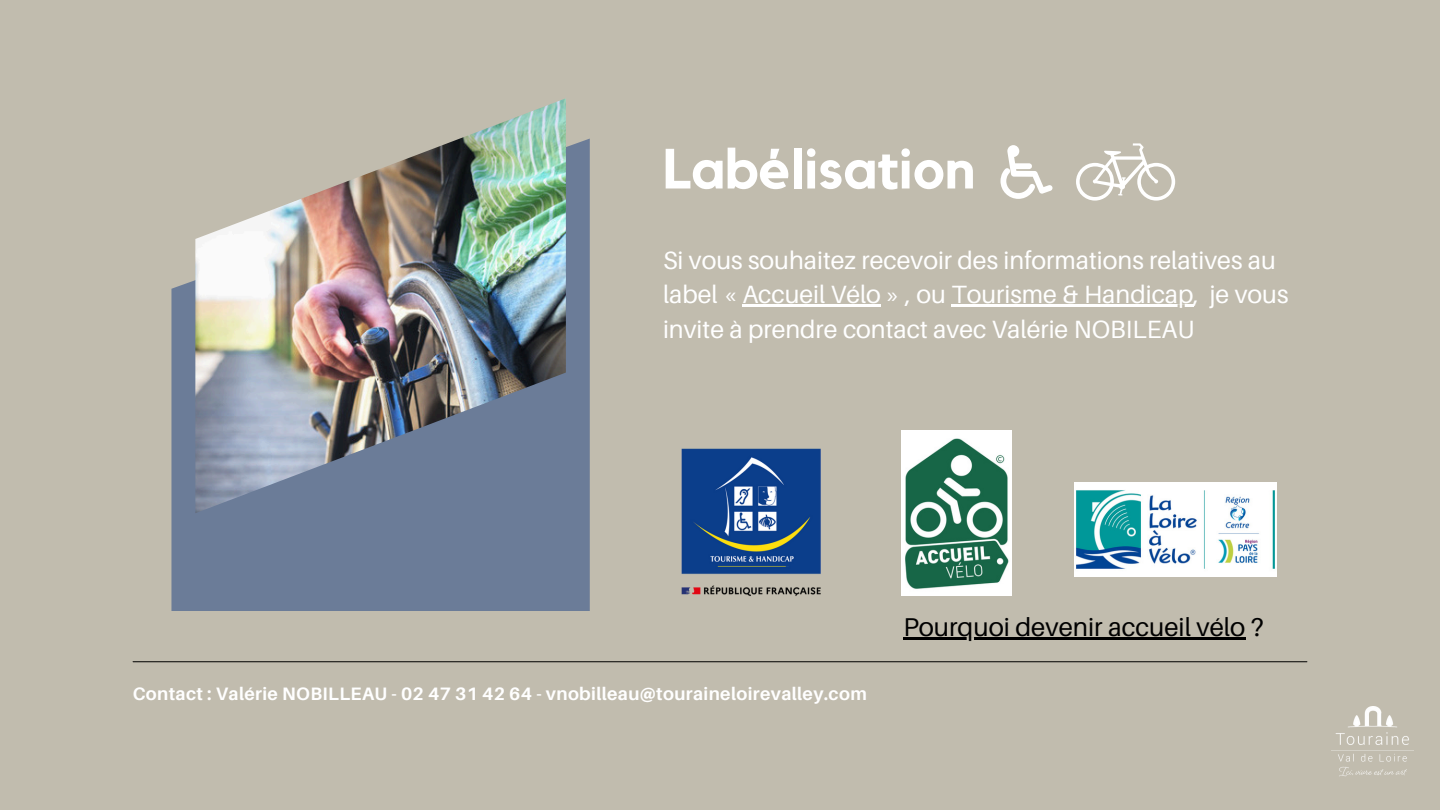
<style>
.page{position:relative;width:1440px;height:810px;background:#c1bcae}
.page>*{position:absolute;margin:0;border:0;box-sizing:border-box;transform-origin:0 0}
.t1{font:700 56px "Kollektif";color:#fff}
.t2{font:25.7px "Aileron";color:#000}
.t3{font:25px/34.5px "Aileron";color:#fff}
.t4{font:700 18px "Aileron";letter-spacing:.02em;color:#fff}
</style>
<div class="page">
<hr style="left:133px;top:661px;width:1174px;height:1px;background:#000">
<svg style="left:171px;top:139px;width:419px;height:472px;fill:#6b7c98"></svg>
<img style="left:195px;top:98px;width:371px;height:415px">
<img style="left:1331px;top:706px;width:83px;height:71px">
<img style="left:681px;top:448px;width:140px;height:148px">
<img style="left:901px;top:431px;width:111px;height:165px">
<img style="left:1074px;top:482px;width:203px;height:95px">
<svg style="left:1000px;top:145px;width:53px;height:54px"></svg>
<svg style="left:1076px;top:143px;width:99px;height:57px"></svg>
<hr style="left:742px;top:305px;width:139px;height:2px;background:#fff">
<hr style="left:951px;top:305px;width:242px;height:2px;background:#fff">
<hr style="left:903px;top:637px;width:342px;height:3px;background:#000">
<p class="t1" style="left:663px;top:143px;width:314px">Labélisation</p>
<p class="t3" style="left:663px;top:242px;width:627px">Si vous souhaitez recevoir des informations relatives au label « Accueil Vélo » , ou Tourisme &amp; Handicap, je vous</p>
<p class="t3" style="left:663px;top:311px;width:533px">invite à prendre contact avec Valérie NOBILEAU</p>
<h2 class="t4" style="left:133px;top:683px;width:736px">Contact : Valérie NOBILLEAU - 02 47 31 42 64 - vnobilleau@touraineloirevalley.com</h2>
<p class="t2" style="left:903px;top:611px;width:362px">Pourquoi devenir accueil vélo ?</p>
</div>
